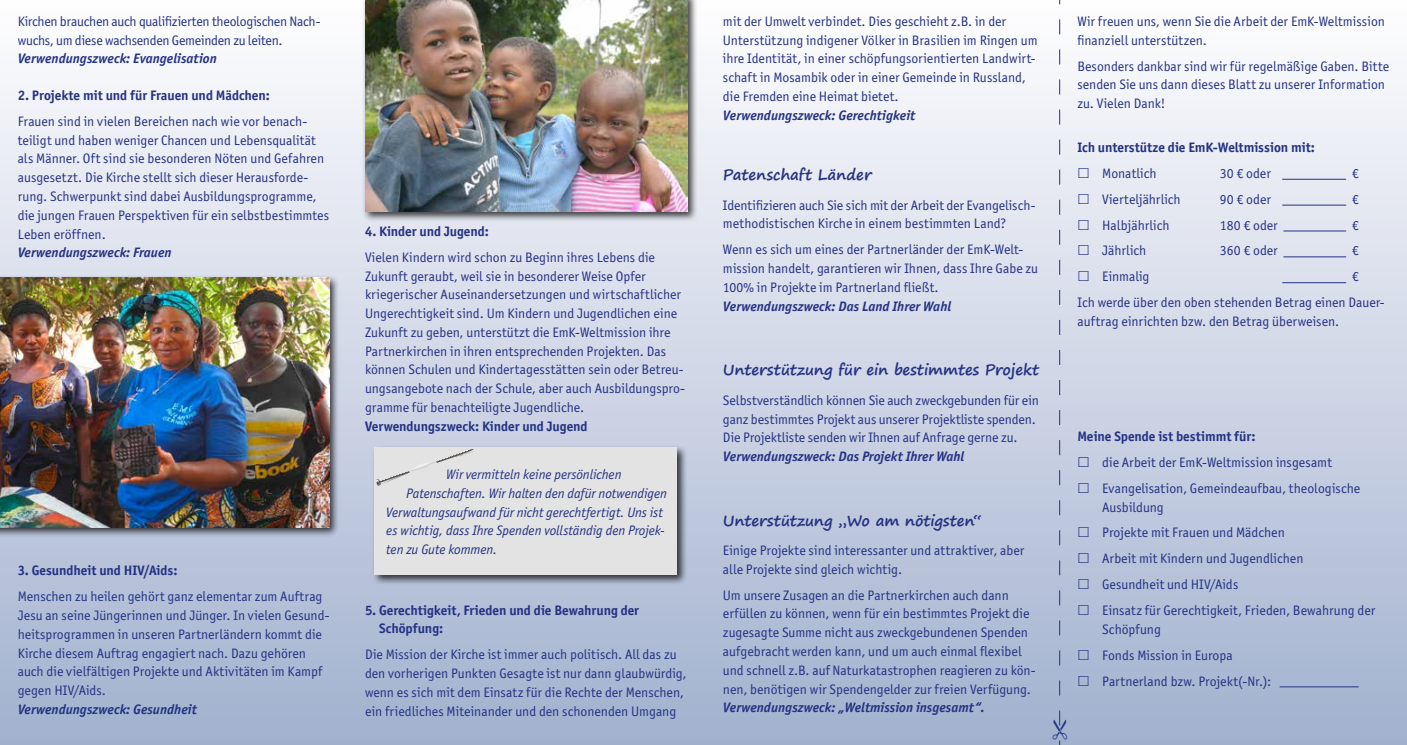
<style>
.page{position:relative;width:1407px;height:745px;background:#fff}
.page>*{position:absolute;margin:0;border:0;box-sizing:border-box;transform-origin:0 0}
.t1{font:700 15px "Segoe Print";color:#243282}
.t2{font:13.75px/18.8px "Officina Sans ITC Std";color:#243282}
.t3{font:700 13.75px/18.8px "Officina Sans ITC Std";letter-spacing:-.005em;color:#243282}
.t4{font:italic 700 13.75px "Officina Sans ITC Std";color:#243282}
.t5{font:italic 13.75px "Officina Sans ITC Std";color:#243282}
</style>
<div class="page">
<div style="left:0;top:0;width:1407px;height:744px;background:linear-gradient(to bottom,#fffdff,#a2b1cf)"></div>
<hr style="left:1282px;top:179px;width:64px;height:1px;background:#243282">
<hr style="left:1282px;top:205px;width:64px;height:1px;background:#243282">
<hr style="left:1283px;top:230px;width:63px;height:1px;background:#243282">
<hr style="left:1283px;top:256px;width:63px;height:1px;background:#243282">
<hr style="left:1282px;top:282px;width:64px;height:1px;background:#243282">
<hr style="left:1279px;top:686px;width:79px;height:1px;background:#243282">
<div style="left:371px;top:444px;width:316px;height:140px;background:#000;opacity:.75"></div>
<div style="left:375px;top:447px;width:302px;height:127px;background:#e3e3e3"></div>
<svg style="left:376px;top:449px;width:98px;height:36px"></svg>
<div style="left:362px;top:0;width:336px;height:222px;background:#000;opacity:.75"></div>
<img style="left:365px;top:0;width:322px;height:211px">
<div style="left:0;top:274px;width:340px;height:264px;background:#000;opacity:.75"></div>
<img style="left:0;top:277px;width:330px;height:250px">
<svg style="left:1078px;top:168px;width:10px;height:10px"></svg>
<svg style="left:1078px;top:193px;width:10px;height:11px"></svg>
<svg style="left:1078px;top:219px;width:10px;height:10px"></svg>
<svg style="left:1078px;top:245px;width:10px;height:10px"></svg>
<svg style="left:1078px;top:271px;width:10px;height:10px"></svg>
<svg style="left:1078px;top:456px;width:10px;height:10px"></svg>
<svg style="left:1078px;top:482px;width:10px;height:10px"></svg>
<svg style="left:1078px;top:527px;width:10px;height:10px"></svg>
<svg style="left:1078px;top:552px;width:10px;height:11px"></svg>
<svg style="left:1078px;top:578px;width:10px;height:10px"></svg>
<svg style="left:1078px;top:604px;width:10px;height:10px"></svg>
<svg style="left:1078px;top:649px;width:10px;height:10px"></svg>
<svg style="left:1078px;top:675px;width:10px;height:10px"></svg>
<svg style="left:1052px;top:0;width:15px;height:744px"></svg>
<p class="t2" style="left:18px;top:12px;width:304px">Kirchen brauchen auch qualifizierten theologischen Nach&shy;wuchs, um diese wachsenden Gemeinden zu leiten.</p>
<p class="t4" style="left:18px;top:50px;width:201px">Verwendungszweck: Evangelisation</p>
<p class="t3" style="left:18px;top:86px;width:254px">2. Projekte mit und für Frauen und Mädchen:</p>
<p class="t2" style="left:18px;top:112px;width:313px">Frauen sind in vielen Bereichen nach wie vor benach&shy;teiligt und haben weniger Chancen und Lebensqualität als Männer. Oft sind sie besonderen Nöten und Gefahren ausgesetzt. Die Kirche stellt sich dieser Herausforde&shy;rung. Schwerpunkt sind dabei Ausbildungsprogramme, die jungen Frauen Perspektiven für ein selbstbestimmtes Leben eröffnen.</p>
<p class="t4" style="left:18px;top:244px;width:155px">Verwendungszweck: Frauen</p>
<p class="t3" style="left:18px;top:561px;width:161px">3. Gesundheit und HIV/Aids:</p>
<p class="t2" style="left:18px;top:586px;width:313px">Menschen zu heilen gehört ganz elementar zum Auftrag Jesu an seine Jüngerinnen und Jünger. In vielen Gesund&shy;heitsprogrammen in unseren Partnerländern kommt die Kirche diesem Auftrag engagiert nach. Dazu gehören auch die vielfältigen Projekte und Aktivitäten im Kampf gegen HIV/Aids.</p>
<p class="t4" style="left:18px;top:700px;width:180px">Verwendungszweck: Gesundheit</p>
<p class="t3" style="left:365px;top:221px;width:125px">4. Kinder und Jugend:</p>
<p class="t2" style="left:365px;top:247px;width:322px">Vielen Kindern wird schon zu Beginn ihres Lebens die Zukunft geraubt, weil sie in besonderer Weise Opfer kriegerischer Auseinandersetzungen und wirtschaftlicher Ungerechtigkeit sind. Um Kindern und Jugendlichen eine Zukunft zu geben, unterstützt die EmK-Weltmission ihre Partnerkirchen in ihren entsprechenden Projekten. Das können Schulen und Kindertagesstätten sein oder Betreu&shy;ungsangebote nach der Schule, aber auch Ausbildungspro&shy;gramme für benachteiligte Jugendliche.</p>
<p class="t3" style="left:365px;top:416px;width:224px">Verwendungszweck: Kinder und Jugend</p>
<p class="t5" style="left:446px;top:466px;width:177px">Wir vermitteln keine persönlichen</p>
<p class="t5" style="left:406px;top:485px;width:262px">Patenschaften. Wir halten den dafür notwendigen</p>
<p class="t5" style="left:386px;top:504px;width:278px">Verwaltungsaufwand für nicht gerechtfertigt. Uns ist</p>
<p class="t5" style="left:386px;top:523px;width:280px">es wichtig, dass Ihre Spenden vollständig den Projek-</p>
<p class="t5" style="left:386px;top:541px;width:112px">ten zu Gute kommen.</p>
<p class="t3" style="left:379px;top:600px;width:261px;text-indent:-14px">5. Gerechtigkeit, Frieden und die Bewahrung der<br>Schöpfung:</p>
<p class="t2" style="left:365px;top:644px;width:323px">Die Mission der Kirche ist immer auch politisch. All das zu den vorherigen Punkten Gesagte ist nur dann glaubwürdig, wenn es sich mit dem Einsatz für die Rechte der Menschen, ein friedliches Miteinander und den schonenden Umgang</p>
<p class="t2" style="left:723px;top:12px;width:316px">mit der Umwelt verbindet. Dies geschieht z.B. in der Unterstützung indigener Völker in Brasilien im Ringen um ihre Identität, in einer schöpfungsorientierten Landwirt&shy;schaft in Mosambik oder in einer Gemeinde in Russland, die Fremden eine Heimat bietet.</p>
<p class="t4" style="left:723px;top:107px;width:194px">Verwendungszweck: Gerechtigkeit</p>
<p class="t1" style="left:723px;top:161px;width:150px">Patenschaft Länder</p>
<p class="t2" style="left:723px;top:195px;width:314px">Identifizieren auch Sie sich mit der Arbeit der Evangelisch&shy;methodistischen Kirche in einem bestimmten Land?</p>
<p class="t2" style="left:723px;top:240px;width:317px">Wenn es sich um eines der Partnerländer der EmK-Welt&shy;mission handelt, garantieren wir Ihnen, dass Ihre Gabe zu<br>100% in Projekte im Partnerland fließt.</p>
<p class="t4" style="left:723px;top:297px;width:230px">Verwendungszweck: Das Land Ihrer Wahl</p>
<p class="t1" style="left:723px;top:356px;width:318px">Unterstützung für ein bestimmtes Projekt</p>
<p class="t2" style="left:723px;top:390px;width:317px">Selbstverständlich können Sie auch zweckgebunden für ein ganz bestimmtes Projekt aus unserer Projektliste spenden.<br>Die Projektliste senden wir Ihnen auf Anfrage gerne zu.</p>
<p class="t4" style="left:723px;top:448px;width:243px">Verwendungszweck: Das Projekt Ihrer Wahl</p>
<p class="t1" style="left:723px;top:506px;width:261px">Unterstützung „Wo am nötigsten“</p>
<p class="t2" style="left:723px;top:540px;width:303px">Einige Projekte sind interessanter und attraktiver, aber alle Projekte sind gleich wichtig.</p>
<p class="t2" style="left:723px;top:585px;width:314px">Um unsere Zusagen an die Partnerkirchen auch dann erfüllen zu können, wenn für ein bestimmtes Projekt die zugesagte Summe nicht aus zweckgebundenen Spenden aufgebracht werden kann, und um auch einmal flexibel und schnell z.B. auf Naturkatastrophen reagieren zu kön&shy;nen, benötigen wir Spendengelder zur freien Verfügung.</p>
<p class="t4" style="left:723px;top:699px;width:263px">Verwendungszweck: „Weltmission insgesamt“.</p>
<p class="t2" style="left:1077px;top:12px;width:309px">Wir freuen uns, wenn Sie die Arbeit der EmK-Weltmission finanziell unterstützen.</p>
<p class="t2" style="left:1077px;top:56px;width:313px">Besonders dankbar sind wir für regelmäßige Gaben. Bitte senden Sie uns dann dieses Blatt zu unserer Information zu. Vielen Dank!</p>
<p class="t3" style="left:1077px;top:138px;width:239px">Ich unterstütze die EmK-Weltmission mit:</p>
<p class="t2" style="left:1102px;top:164px;width:56px">Monatlich</p>
<p class="t2" style="left:1220px;top:164px;width:52px">30 € oder</p>
<p class="t2" style="left:1352px;top:164px;width:8px">€</p>
<p class="t2" style="left:1102px;top:189px;width:80px">Vierteljährlich</p>
<p class="t2" style="left:1220px;top:189px;width:53px">90 € oder</p>
<p class="t2" style="left:1352px;top:189px;width:8px">€</p>
<p class="t2" style="left:1102px;top:215px;width:69px">Halbjährlich</p>
<p class="t2" style="left:1220px;top:215px;width:59px">180 € oder</p>
<p class="t2" style="left:1352px;top:215px;width:8px">€</p>
<p class="t2" style="left:1102px;top:241px;width:46px">Jährlich</p>
<p class="t2" style="left:1220px;top:241px;width:59px">360 € oder</p>
<p class="t2" style="left:1352px;top:241px;width:8px">€</p>
<p class="t2" style="left:1102px;top:267px;width:49px">Einmalig</p>
<p class="t2" style="left:1077px;top:263px;width:309px;line-height:25.9px;text-indent:274px">€<br>Ich werde über den oben stehenden Betrag einen Dauer-</p>
<p class="t2" style="left:1077px;top:312px;width:263px">auftrag einrichten bzw. den Betrag überweisen.</p>
<p class="t3" style="left:1077px;top:426px;width:180px">Meine Spende ist bestimmt für:</p>
<p class="t2" style="left:1102px;top:449px;width:260px;line-height:25.9px">die Arbeit der EmK-Weltmission insgesamt<br>Evangelisation, Gemeindeaufbau, theologische</p>
<p class="t2" style="left:1102px;top:493px;width:275px;line-height:25.9px">Ausbildung<br>Projekte mit Frauen und Mädchen<br>Arbeit mit Kindern und Jugendlichen<br>Gesundheit und HIV/Aids<br>Einsatz für Gerechtigkeit, Frieden, Bewahrung der</p>
<p class="t2" style="left:1102px;top:615px;width:170px;line-height:25.9px">Schöpfung<br>Fonds Mission in Europa<br>Partnerland bzw. Projekt(-Nr.):</p>
</div>
